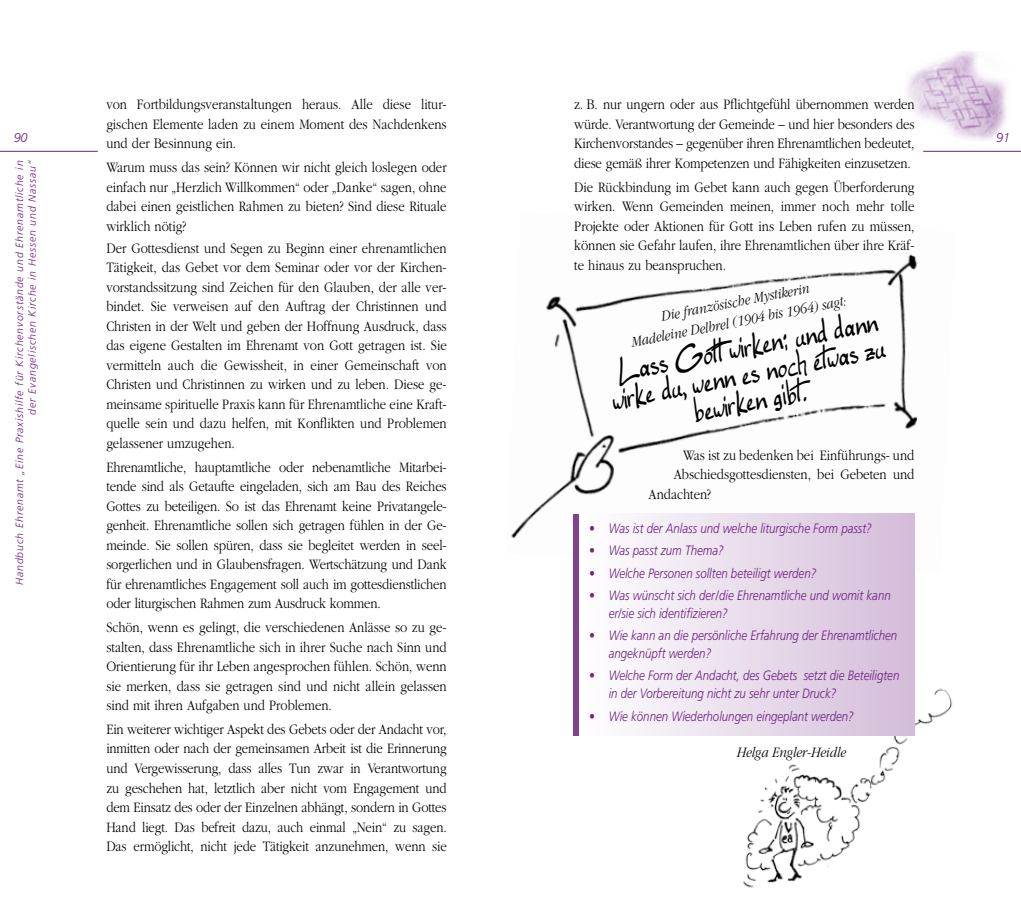
<style>
.page{position:relative;width:1021px;height:915px;background:#fff}
.page>*{position:absolute;margin:0;border:0;box-sizing:border-box;transform-origin:0 0}
.t1{font:27px/27px "Ellianarelle's Path";color:#000;text-align:center;scale:.85 1}
.t2{font:300 15px/19.5px "Garamond";color:#000;text-align:justify;scale:.85 1}
.t3{font:italic 300 15px/19.5px "Garamond";color:#000;text-align:center;scale:.85 1}
.t4{font:italic 300 13.5px/18px "Frutiger";color:#6d1f80;scale:.85 1}
.t5{font:italic 300 12.75px "Frutiger";color:#6d1f80}
.t6{font:italic 300 10.5px/12.6px "Frutiger";letter-spacing:.08em;color:#6d1f80;text-align:right}
</style>
<div class="page">
<hr style="left:0;top:151px;width:98px;height:1px;background:#6d1f80">
<img style="left:907px;top:51px;width:113px;height:100px">
<hr style="left:923px;top:151px;width:97px;height:1px;background:#6d1f80">
<img style="left:722px;top:666px;width:231px;height:222px">
<img style="left:511px;top:254px;width:407px;height:318px">
<div style="left:574px;top:513px;width:340px;height:222px;background:linear-gradient(to right,#fff,#d3bcd9)"></div>
<div style="left:573px;top:513px;width:6px;height:222px;background:#834193"></div>
<p class="t5" style="left:14px;top:130px;width:15px">90</p>
<p class="t6" style="left:13px;top:584px;width:426px;rotate:-90deg">Handbuch Ehrenamt „Eine Praxishilfe für Kirchenvorstände und Ehrenamtliche in der Evangelischen Kirche in Hessen und Nassau“</p>
<p class="t2" style="left:106px;top:95px;width:402px">von Fortbildungsveranstaltungen heraus. Alle diese litur&shy;gischen Elemente laden zu einem Moment des Nachdenkens und der Besinnung ein.</p>
<p class="t2" style="left:106px;top:158px;width:402px">Warum muss das sein? Können wir nicht gleich loslegen oder einfach nur „Herzlich Willkommen“ oder „Danke“ sagen, ohne dabei einen geistlichen Rahmen zu bieten? Sind diese Rituale wirklich nötig?</p>
<p class="t2" style="left:106px;top:238px;width:402px">Der Gottesdienst und Segen zu Beginn einer ehrenamtlichen Tätigkeit, das Gebet vor dem Seminar oder vor der Kirchen&shy;vorstandssitzung sind Zeichen für den Glauben, der alle ver&shy;bindet. Sie verweisen auf den Auftrag der Christinnen und Christen in der Welt und geben der Hoffnung Ausdruck, dass das eigene Gestalten im Ehrenamt von Gott getragen ist. Sie vermitteln auch die Gewissheit, in einer Gemeinschaft von Christen und Christinnen zu wirken und zu leben. Diese ge&shy;meinsame spirituelle Praxis kann für Ehrenamtliche eine Kraft&shy;quelle sein und dazu helfen, mit Konflikten und Problemen gelassener umzugehen.</p>
<p class="t2" style="left:106px;top:457px;width:402px">Ehrenamtliche, hauptamtliche oder nebenamtliche Mitarbei&shy;tende sind als Getaufte eingeladen, sich am Bau des Reiches Gottes zu beteiligen. So ist das Ehrenamt keine Privatangele&shy;genheit. Ehrenamtliche sollen sich getragen fühlen in der Ge&shy;meinde. Sie sollen spüren, dass sie begleitet werden in seel&shy;sorgerlichen und in Glaubensfragen. Wertschätzung und Dank für ehrenamtliches Engagement soll auch im gottesdienstlichen oder liturgischen Rahmen zum Ausdruck kommen.</p>
<p class="t2" style="left:106px;top:617px;width:402px">Schön, wenn es gelingt, die verschiedenen Anlässe so zu ge&shy;stalten, dass Ehrenamtliche sich in ihrer Suche nach Sinn und Orientierung für ihr Leben angesprochen fühlen. Schön, wenn sie merken, dass sie getragen sind und nicht allein gelassen sind mit ihren Aufgaben und Problemen.</p>
<p class="t2" style="left:106px;top:719px;width:402px">Ein weiterer wichtiger Aspekt des Gebets oder der Andacht vor, inmitten oder nach der gemeinsamen Arbeit ist die Erinnerung und Vergewisserung, dass alles Tun zwar in Verantwortung zu geschehen hat, letztlich aber nicht vom Engagement und dem Einsatz des oder der Einzelnen abhängt, sondern in Gottes Hand liegt. Das befreit dazu, auch einmal „Nein“ zu sagen.<br>Das ermöglicht, nicht jede Tätigkeit anzunehmen, wenn sie</p>
<p class="t2" style="left:574px;top:95px;width:402px">z. B. nur ungern oder aus Pflichtgefühl übernommen werden würde. Verantwortung der Gemeinde – und hier besonders des Kirchenvorstandes – gegenüber ihren Ehrenamtlichen bedeutet, diese gemäß ihrer Kompetenzen und Fähigkeiten einzusetzen.</p>
<p class="t2" style="left:574px;top:177px;width:402px">Die Rückbindung im Gebet kann auch gegen Überforderung wirken. Wenn Gemeinden meinen, immer noch mehr tolle Projekte oder Aktionen für Gott ins Leben rufen zu müssen, können sie Gefahr laufen, ihre Ehrenamtlichen über ihre Kräf&shy;te hinaus zu beanspruchen.</p>
<p class="t3" style="left:625px;top:313px;width:259px;rotate:-11deg">Die französische Mystikerin<br>Madeleine Delbrel (1904 bis 1964) sagt:</p>
<h1 class="t1" style="left:604px;top:360px;width:328px;rotate:-11deg">„Lass Gott wirken; und dann wirke du, wenn es noch etwas zu bewirken gibt.“</h1>
<p class="t2" style="left:683px;top:445px;width:273px">Was ist zu bedenken bei Einführungs- und</p>
<p class="t2" style="left:673px;top:465px;width:284px">Abschiedsgottesdiensten, bei Gebeten und</p>
<p class="t2" style="left:648px;top:484px;width:75px">Andachten?</p>
<p class="t4" style="left:589px;top:519px;width:334px">• Was ist der Anlass und welche liturgische Form passt?</p>
<p class="t4" style="left:589px;top:541px;width:160px">• Was passt zum Thema?</p>
<p class="t4" style="left:589px;top:563px;width:269px">• Welche Personen sollten beteiligt werden?</p>
<p class="t4" style="left:608px;top:586px;width:333px;text-indent:-19px">• Was wünscht sich der/die Ehrenamtliche und womit kann er/sie sich identifizieren?</p>
<p class="t4" style="left:608px;top:626px;width:341px;text-indent:-19px">• Wie kann an die persönliche Erfahrung der Ehrenamtlichen angeknüpft werden?</p>
<p class="t4" style="left:608px;top:666px;width:343px;text-indent:-19px">• Welche Form der Andacht, des Gebets setzt die Beteiligten in der Vorbereitung nicht zu sehr unter Druck?</p>
<p class="t4" style="left:589px;top:706px;width:313px">• Wie können Wiederholungen eingeplant werden?</p>
<p class="t3" style="left:736px;top:742px;width:130px">Helga Engler-Heidle</p>
<p class="t5" style="left:996px;top:130px;width:16px">91</p>
</div>
